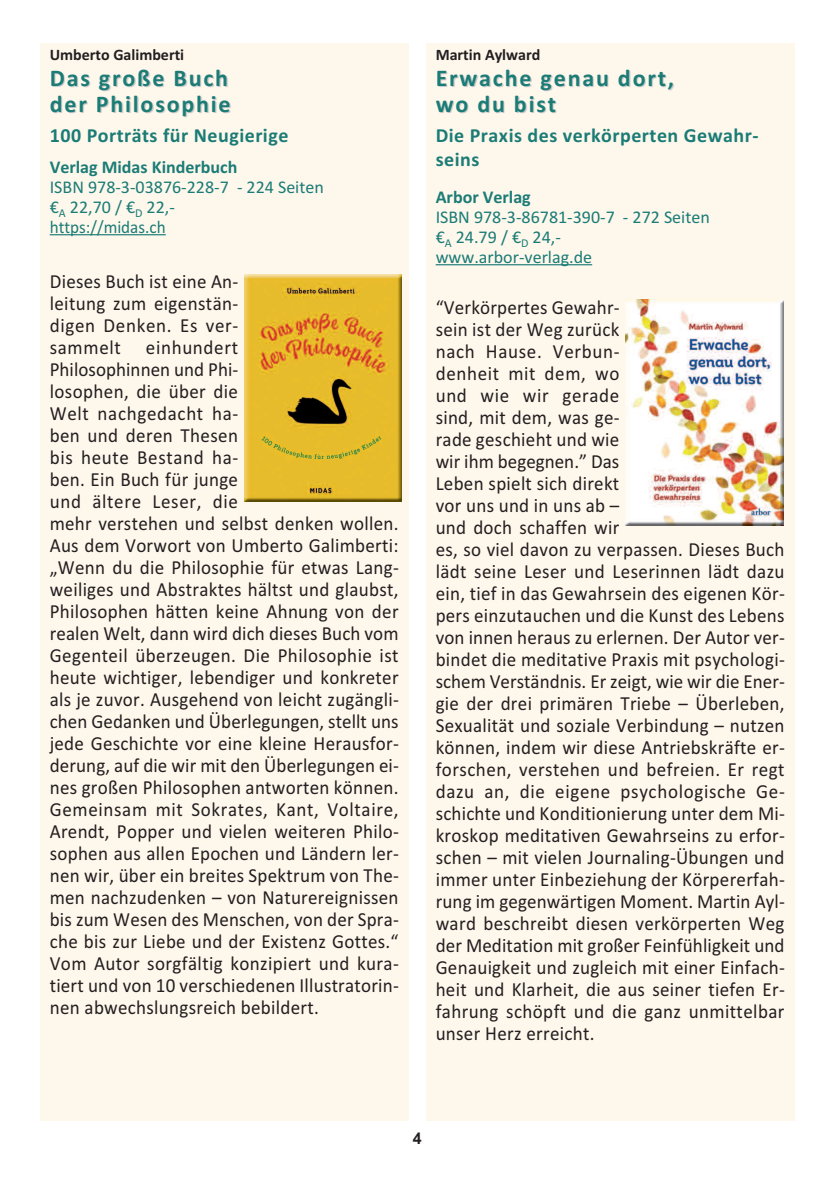
<style>
.page{position:relative;width:840px;height:1191px;background:#fff}
.page>*{position:absolute;margin:0;border:0;box-sizing:border-box;transform-origin:0 0}
.t1{font:700 24px/26px "Calibri";letter-spacing:.075em;color:#1b7c76}
.t2{font:20px/22px "Calibri";letter-spacing:.015em;color:#231f20;scale:.95 1}
.t3{font:700 20px/24px "Calibri";letter-spacing:.025em;color:#1b7c76}
.t4{font:18px/20px "Calibri";color:#1b7c76}
.t5{font:700 18px "Calibri";color:#1b7c76}
.t6{font:700 16px "Calibri";color:#231f20}
.t7{font:700 16px "Arial";color:#231f20}
</style>
<div class="page">
<div style="left:40px;top:44px;width:368px;height:1077px;background:#fef7ec"></div>
<hr style="left:50px;top:234px;width:116px;height:1px;background:#1b7c76">
<img style="left:244px;top:274px;width:157px;height:227px">
<div style="left:425px;top:44px;width:369px;height:1077px;background:#fef7ec"></div>
<hr style="left:435px;top:264px;width:157px;height:1px;background:#1b7c76">
<img style="left:625px;top:299px;width:158px;height:227px">
<p class="t6" style="left:50px;top:45px;width:136px">Umberto Galimberti</p>
<p class="t1" style="left:50px;top:64px;width:182px">Das große Buch der Philosophie</p>
<p class="t3" style="left:50px;top:123px;width:240px">100 Porträts für Neugierige</p>
<p class="t5" style="left:50px;top:156px;width:189px">Verlag Midas Kinderbuch</p>
<p class="t4" style="left:50px;top:176px;width:275px">ISBN 978-3-03876-228-7 - 224 Seiten €<sub>A</sub> 22,70 / €<sub>D</sub> 22,-<br>https://midas.ch</p>
<p class="t2" style="left:50px;top:270px;width:369px">Dieses Buch ist eine An-<br>leitung zum eigenstän-<br>digen Denken. Es ver-<br>sammelt einhundert<br>Philosophinnen und Phi-<br>losophen, die über die<br>Welt nachgedacht ha-<br>ben und deren Thesen<br>bis heute Bestand ha-<br>ben. Ein Buch für junge<br>und ältere Leser, die<br>mehr verstehen und selbst denken wollen.<br>Aus dem Vorwort von Umberto Galimberti: „Wenn du die Philosophie für etwas Lang&shy;weiliges und Abstraktes hältst und glaubst, Philosophen hätten keine Ahnung von der realen Welt, dann wird dich dieses Buch vom Gegenteil überzeugen. Die Philosophie ist heute wichtiger, lebendiger und konkreter als je zuvor. Ausgehend von leicht zugängli&shy;chen Gedanken und Überlegungen, stellt uns jede Geschichte vor eine kleine Herausfor&shy;derung, auf die wir mit den Überlegungen ei&shy;nes großen Philosophen antworten können.<br>Gemeinsam mit Sokrates, Kant, Voltaire, Arendt, Popper und vielen weiteren Philo&shy;sophen aus allen Epochen und Ländern ler&shy;nen wir, über ein breites Spektrum von The&shy;men nachzudenken – von Naturereignissen bis zum Wesen des Menschen, von der Spra&shy;che bis zur Liebe und der Existenz Gottes.“ Vom Autor sorgfältig konzipiert und kura&shy;tiert und von 10 verschiedenen Illustratorin&shy;nen abwechslungsreich bebildert.</p>
<p class="t6" style="left:435px;top:45px;width:106px">Martin Aylward</p>
<p class="t1" style="left:435px;top:64px;width:240px">Erwache genau dort, wo du bist</p>
<p class="t3" style="left:435px;top:123px;width:324px">Die Praxis des verkörperten Gewahr&shy;seins</p>
<p class="t5" style="left:435px;top:186px;width:97px">Arbor Verlag</p>
<p class="t4" style="left:435px;top:206px;width:275px">ISBN 978-3-86781-390-7 - 272 Seiten €<sub>A</sub> 24.79 / €<sub>D</sub> 24,- www.arbor-verlag.de</p>
<p class="t2" style="left:435px;top:296px;width:369px">“Verkörpertes Gewahr-<br>sein ist der Weg zurück<br>nach Hause. Verbun-<br>denheit mit dem, wo<br>und wie wir gerade<br>sind, mit dem, was ge-<br>rade geschieht und wie<br>wir ihm begegnen.” Das<br>Leben spielt sich direkt<br>vor uns und in uns ab –<br>und doch schaffen wir<br>es, so viel davon zu verpassen. Dieses Buch lädt seine Leser und Leserinnen lädt dazu ein, tief in das Gewahrsein des eigenen Kör&shy;pers einzutauchen und die Kunst des Lebens von innen heraus zu erlernen. Der Autor ver&shy;bindet die meditative Praxis mit psychologi&shy;schem Verständnis. Er zeigt, wie wir die Ener&shy;gie der drei primären Triebe – Überleben, Sexualität und soziale Verbindung – nutzen können, indem wir diese Antriebskräfte er&shy;forschen, verstehen und befreien. Er regt dazu an, die eigene psychologische Ge&shy;schichte und Konditionierung unter dem Mi&shy;kroskop meditativen Gewahrseins zu erfor&shy;schen – mit vielen Journaling-Übungen und immer unter Einbeziehung der Körpererfah&shy;rung im gegenwärtigen Moment. Martin Ayl&shy;ward beschreibt diesen verkörperten Weg der Meditation mit großer Feinfühligkeit und Genauigkeit und zugleich mit einer Einfach&shy;heit und Klarheit, die aus seiner tiefen Er&shy;fahrung schöpft und die ganz unmittelbar unser Herz erreicht.</p>
<p class="t7" style="left:412px;top:1129px;width:10px">4</p>
</div>
